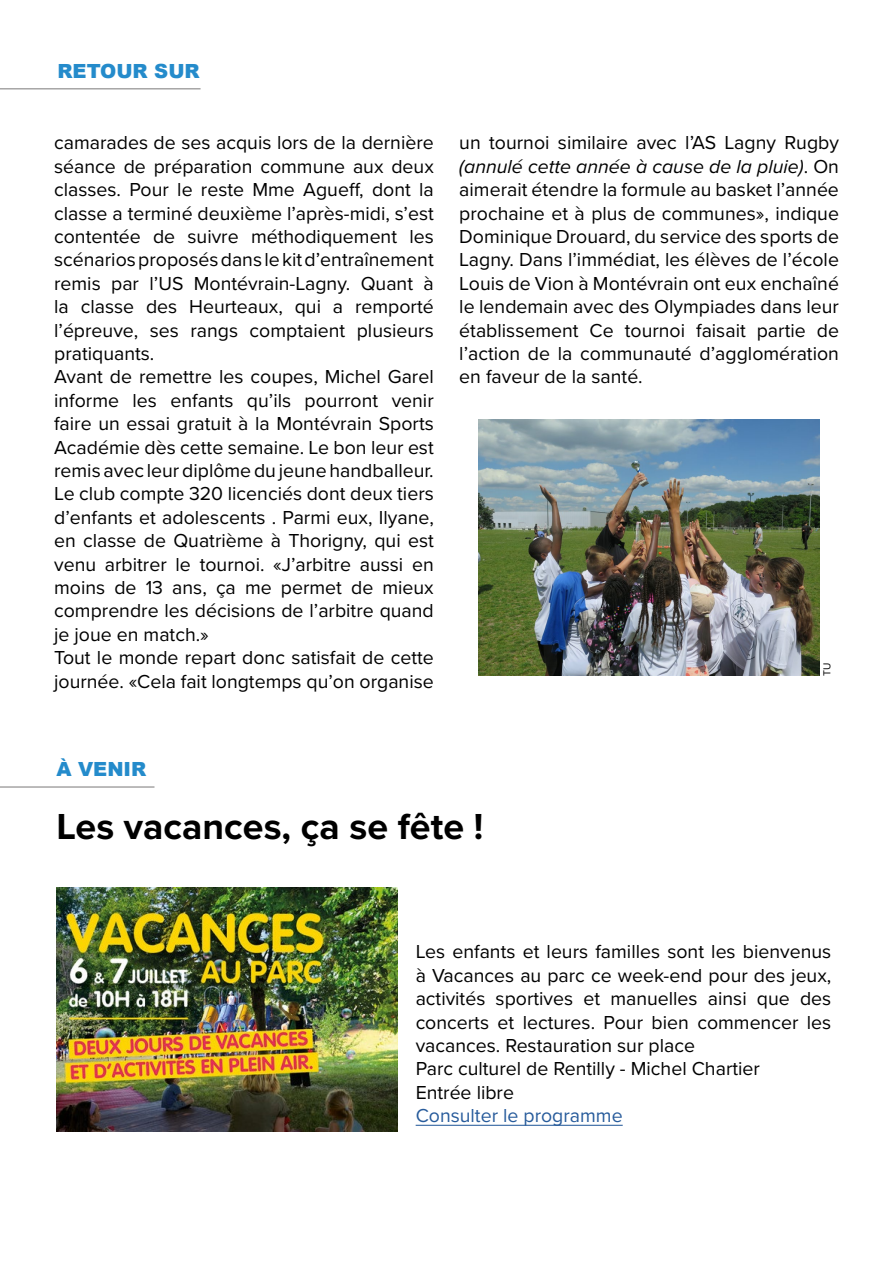
<style>
.page{position:relative;width:893px;height:1263px;background:#fff}
.page>*{position:absolute;margin:0;border:0;box-sizing:border-box;transform-origin:0 0}
.t1{font:700 37.5px "Proxima Nova";color:#000}
.t2{font:19.5px/23.4px "Proxima Nova";color:#000}
.t3{font:19.5px "Proxima Nova";color:#275b9b}
.t4{font:900 19.5px "Arial";color:#248bcb}
.t5{font:10.5px "Proxima Nova";color:#000}
.s1{font-style:italic}
</style>
<div class="page">
<hr style="left:0;top:88px;width:201px;height:2px;background:#a6a5a5">
<img style="left:479px;top:420px;width:341px;height:256px">
<hr style="left:0;top:786px;width:154px;height:2px;background:#a6a5a5">
<img style="left:56px;top:887px;width:342px;height:245px">
<hr style="left:416px;top:1125px;width:207px;height:1px;background:#275b9b">
<p class="t4" style="left:57px;top:57px;width:144px">RETOUR SUR</p>
<p class="t2" style="left:54px;top:130px;width:381px">camarades de ses acquis lors de la dernière séance de préparation commune aux deux classes. Pour le reste Mme Agueff, dont la classe a terminé deuxième l’après-midi, s’est contentée de suivre méthodiquement les scénarios proposés dans le kit d’entraînement remis par l’US Montévrain-Lagny. Quant à la classe des Heurteaux, qui a remporté l’épreuve, ses rangs comptaient plusieurs pratiquants.<br>Avant de remettre les coupes, Michel Garel informe les enfants qu’ils pourront venir faire un essai gratuit à la Montévrain Sports Académie dès cette semaine. Le bon leur est remis avec leur diplôme du jeune handballeur.<br>Le club compte 320 licenciés dont deux tiers d’enfants et adolescents . Parmi eux, Ilyane, en classe de Quatrième à Thorigny, qui est venu arbitrer le tournoi. «J’arbitre aussi en moins de 13 ans, ça me permet de mieux comprendre les décisions de l’arbitre quand je joue en match.»<br>Tout le monde repart donc satisfait de cette journée. «Cela fait longtemps qu’on organise</p>
<p class="t2" style="left:459px;top:130px;width:381px;text-align:justify">un tournoi similaire avec l’AS Lagny Rugby <span class="s1">(annulé cette année à cause de la pluie)</span>. On aimerait étendre la formule au basket l’année prochaine et à plus de communes», indique Dominique Drouard, du service des sports de Lagny. Dans l’immédiat, les élèves de l’école Louis de Vion à Montévrain ont eux enchaîné le lendemain avec des Olympiades dans leur établissement Ce tournoi faisait partie de l’action de la communauté d’agglomération en faveur de la santé.</p>
<p class="t5" style="left:819px;top:676px;width:15px;rotate:-90deg">TU</p>
<p class="t4" style="left:56px;top:755px;width:91px">À VENIR</p>
<h1 class="t1" style="left:56px;top:798px;width:428px">Les vacances, ça se fête !</h1>
<p class="t2" style="left:416px;top:939px;width:417px">Les enfants et leurs familles sont les bienvenus à Vacances au parc ce week-end pour des jeux, activités sportives et manuelles ainsi que des concerts et lectures. Pour bien commencer les vacances. Restauration sur place<br>Parc culturel de Rentilly - Michel Chartier<br>Entrée libre</p>
<p class="t3" style="left:416px;top:1101px;width:209px">Consulter le programme</p>
</div>
